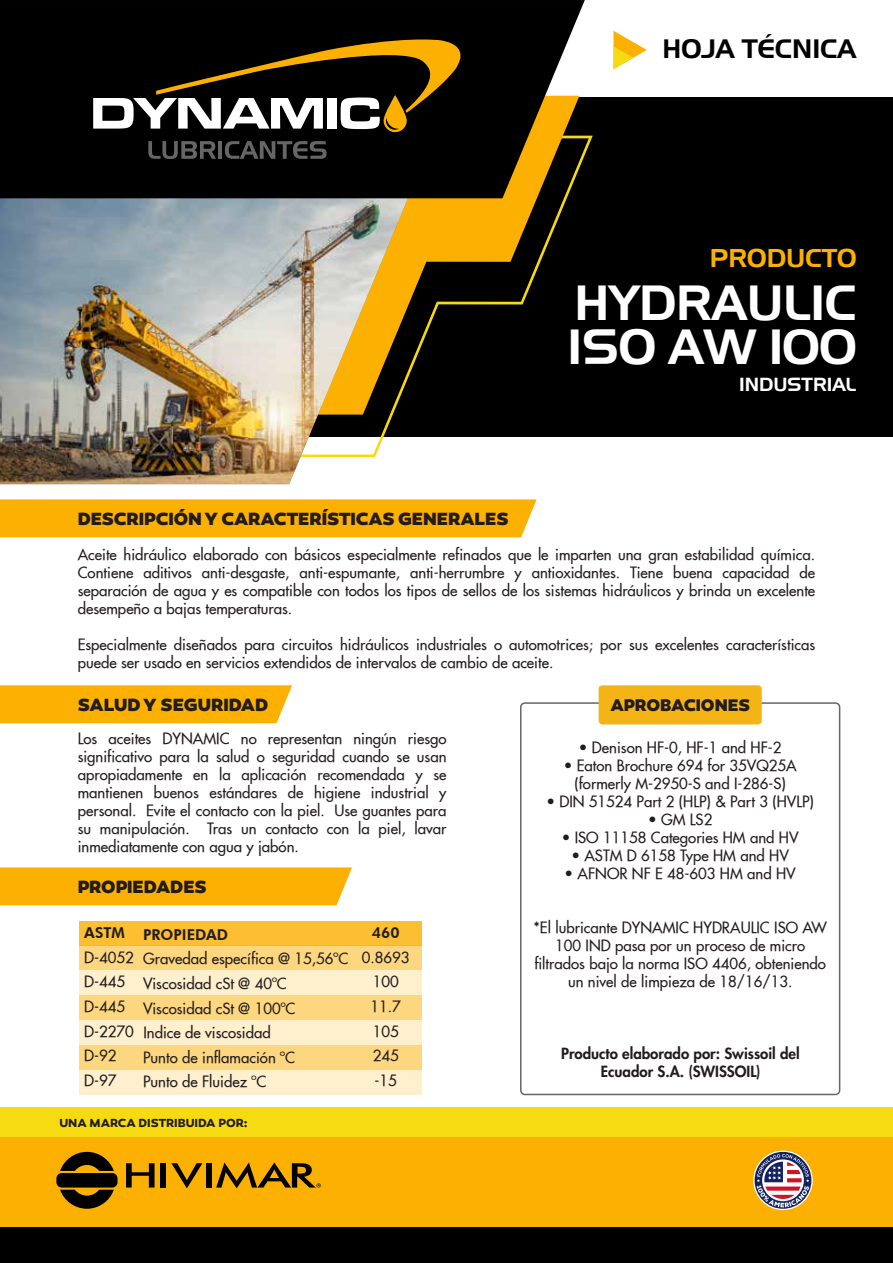
<style>
.page{position:relative;width:893px;height:1263px;background:#fff}
.page>*{position:absolute;margin:0;border:0;box-sizing:border-box;transform-origin:0 0}
.t1{font:48px/44.2px "Aero";color:#fff}
.t2{font:25.95px "Aero";color:#000}
.t3{font:25.05px "Aero";color:#fcb001}
.t4{font:18.45px "Aero";color:#fff}
.t5{font:800 18px "Canaro";letter-spacing:-.005em;color:#221c1d}
.t6{font:800 17.1px "Canaro";letter-spacing:-.005em;color:#221c1d}
.t7{font:15px/24.6px "Futura";color:#221c1d}
.t8{font:800 15px/18px "Futura";color:#221c1d;text-align:center}
.t9{font:800 15px "Futura BT";color:#221c1d}
.t10{font:700 11.85px "Canaro";letter-spacing:-.005em;color:#221c1d}
</style>
<div class="page">
<div style="left:0;top:1107px;width:893px;height:126px;background:#f6db12"></div>
<div style="left:0;top:98px;width:893px;height:339px;background:#000"></div>
<svg style="left:418px;top:198px;width:149px;height:156px"></svg>
<img style="left:0;top:198px;width:414px;height:286px">
<svg style="left:0;top:0;width:585px;height:198px"></svg>
<div style="left:0;top:1137px;width:893px;height:126px;background:#fcb001"></div>
<div style="left:0;top:1227px;width:893px;height:36px;background:#000"></div>
<svg style="left:93px;top:36px;width:378px;height:96px"></svg>
<svg style="left:148px;top:141px;width:68px;height:18px"></svg>
<hr style="left:218px;top:141px;width:4px;height:18px;background:#666">
<svg style="left:225px;top:141px;width:102px;height:18px"></svg>
<div style="left:0;top:685px;width:292px;height:38px;background:#fcb001"></div>
<div style="left:0;top:867px;width:352px;height:38px;background:#fcb001"></div>
<div style="left:0;top:499px;width:537px;height:38px;background:#fcb001"></div>
<div style="left:79px;top:945px;width:343px;height:25px;background:#fdd780"></div>
<div style="left:79px;top:921px;width:343px;height:24px;background:#fcbf33"></div>
<div style="left:79px;top:970px;width:343px;height:25px;background:#feefcd"></div>
<div style="left:79px;top:995px;width:343px;height:25px;background:#fdd780"></div>
<div style="left:79px;top:1020px;width:343px;height:25px;background:#feefcd"></div>
<div style="left:79px;top:1070px;width:343px;height:24px;background:#feefcd"></div>
<div style="left:79px;top:1045px;width:343px;height:25px;background:#fdd780"></div>
<svg style="left:753px;top:1150px;width:60px;height:60px"></svg>
<svg style="left:755px;top:1152px;width:56px;height:57px;background:#a28985"></svg>
<svg style="left:613px;top:31px;width:34px;height:38px"></svg>
<svg style="left:60px;top:1152px;width:54px;height:19px"></svg>
<svg style="left:60px;top:1190px;width:54px;height:19px"></svg>
<div style="left:56px;top:1173px;width:62px;height:14px;background:#000;border-radius:5px"></div>
<div style="left:160px;top:1163px;width:6px;height:24px;background:#000"></div>
<div style="left:206px;top:1163px;width:6px;height:24px;background:#000"></div>
<svg style="left:126px;top:1163px;width:29px;height:24px"></svg>
<svg style="left:171px;top:1163px;width:31px;height:25px"></svg>
<svg style="left:216px;top:1162px;width:105px;height:26px"></svg>
<div style="left:520px;top:702px;width:320px;height:393px;border:2px solid #666;border-radius:4px"></div>
<div style="left:599px;top:685px;width:163px;height:39px;background:#f4b415;border-radius:4px"></div>
<h2 class="t2" style="left:663px;top:33px;width:195px">HOJA TÉCNICA</h2>
<h3 class="t3" style="left:710px;top:243px;width:148px">PRODUCTO</h3>
<h1 class="t1" style="left:568px;top:280px;width:291px">HYDRAULIC<br>ISO AW 100</h1>
<p class="t4" style="left:739px;top:373px;width:118px">INDUSTRIAL</p>
<p class="t5" style="left:78px;top:507px;width:432px">DESCRIPCIÓN Y CARACTERÍSTICAS GENERALES</p>
<p class="t7" style="left:78px;top:545px;width:739px;line-height:18px;text-align:justify">Aceite hidráulico elaborado con básicos especialmente refinados que le imparten una gran estabilidad química.<br>Contiene aditivos anti-desgaste, anti-espumante, anti-herrumbre y antioxidantes. Tiene buena capacidad de separación de agua y es compatible con todos los tipos de sellos de los sistemas hidráulicos y brinda un excelente desempeño a bajas temperaturas.</p>
<p class="t7" style="left:78px;top:635px;width:739px;line-height:18px">Especialmente diseñados para circuitos hidráulicos industriales o automotrices; por sus excelentes características puede ser usado en servicios extendidos de intervalos de cambio de aceite.</p>
<p class="t5" style="left:78px;top:693px;width:192px">SALUD Y SEGURIDAD</p>
<p class="t7" style="left:78px;top:730px;width:370px;line-height:18px;text-align:justify">Los aceites DYNAMIC no representan ningún riesgo significativo para la salud o seguridad cuando se usan apropiadamente en la aplicación recomendada y se mantienen buenos estándares de higiene industrial y personal. Evite el contacto con la piel. Use guantes para su manipulación. Tras un contacto con la piel, lavar inmediatamente con agua y jabón.</p>
<p class="t5" style="left:78px;top:875px;width:131px">PROPIEDADES</p>
<p class="t9" style="left:84px;top:924px;width:42px">ASTM</p>
<p class="t7" style="left:84px;top:945px;width:51px">D-4052<br>D-445<br>D-445<br>D-2270<br>D-92<br>D-97</p>
<p class="t9" style="left:143px;top:925px;width:87px">PROPIEDAD</p>
<p class="t7" style="left:143px;top:946px;width:207px">Gravedad específica @ 15,56ºC<br>Viscosidad cSt @ 40ºC<br>Viscosidad cSt @ 100ºC<br>Indice de viscosidad<br>Punto de inflamación ºC<br>Punto de Fluidez ºC</p>
<p class="t10" style="left:59px;top:1115px;width:190px">UNA MARCA DISTRIBUIDA POR:</p>
<p class="t9" style="left:372px;top:924px;width:29px">460</p>
<p class="t7" style="left:362px;top:945px;width:49px;text-align:center">0.8693<br>100<br>11.7<br>105<br>245 -15</p>
<p class="t6" style="left:610px;top:694px;width:141px">APROBACIONES</p>
<p class="t7" style="left:579px;top:735px;width:204px">• Denison HF-0, HF-1 and HF-2</p>
<p class="t7" style="left:564px;top:757px;width:234px;line-height:18px;text-align:center">• Eaton Brochure 694 for 35VQ25A (formerly M-2950-S and I-286-S)</p>
<p class="t7" style="left:546px;top:789px;width:269px">• DIN 51524 Part 2 (HLP) &amp; Part 3 (HVLP)</p>
<p class="t7" style="left:648px;top:807px;width:66px">• GM LS2</p>
<p class="t7" style="left:562px;top:825px;width:238px">• ISO 11158 Categories HM and HV</p>
<p class="t7" style="left:571px;top:843px;width:219px">• ASTM D 6158 Type HM and HV</p>
<p class="t7" style="left:565px;top:861px;width:233px">• AFNOR NF E 48-603 HM and HV</p>
<p class="t7" style="left:533px;top:919px;width:295px;line-height:18px;text-align:center">*El lubricante DYNAMIC HYDRAULIC ISO AW 100 IND pasa por un proceso de micro filtrados bajo la norma ISO 4406, obteniendo un nivel de limpieza de 18/16/13.</p>
<p class="t8" style="left:561px;top:1044px;width:240px">Producto elaborado por: Swissoil del<br>Ecuador S.A. (SWISSOIL)</p>
</div>
